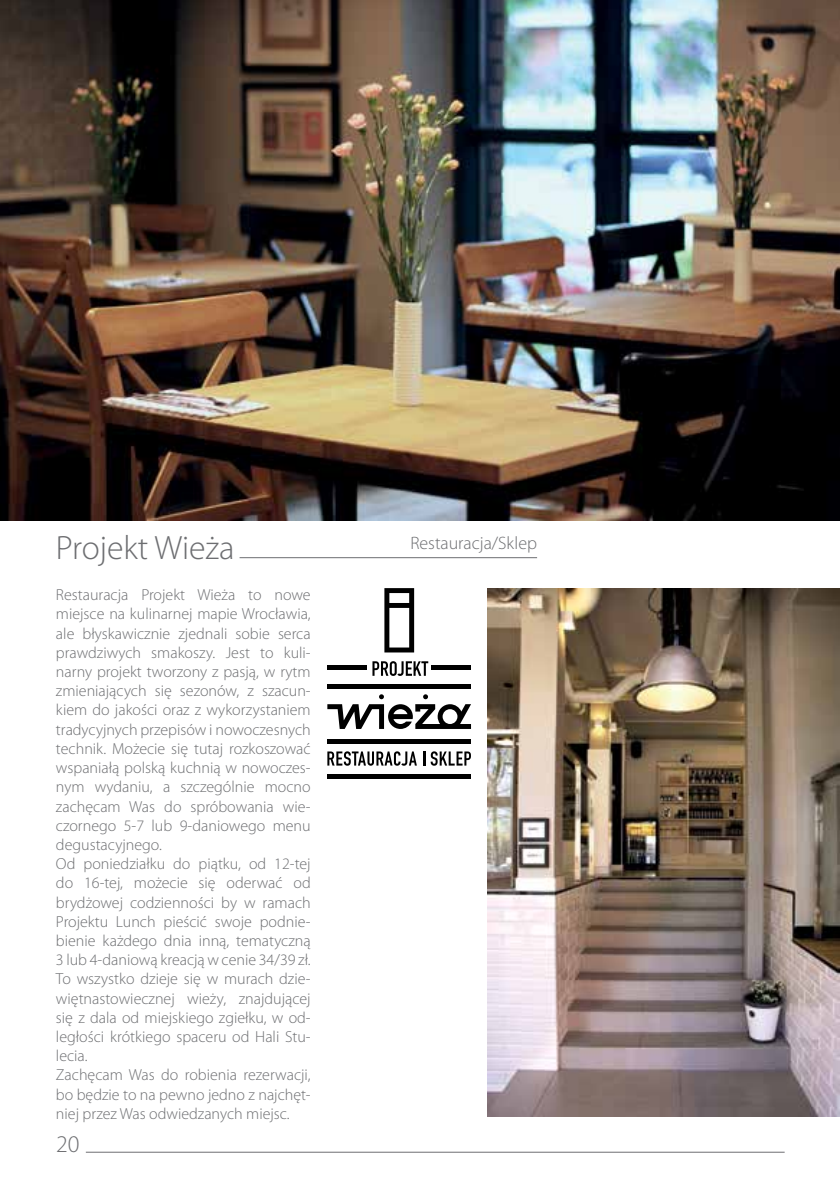
<style>
.page{position:relative;width:840px;height:1191px;background:#fff}
.page>*{position:absolute;margin:0;border:0;box-sizing:border-box;transform-origin:0 0}
.t1{font:300 33.8px "Myriad Pro";color:#6d6e71}
.t2{font:300 24px "Myriad Pro";color:#6d6e71}
.t3{font:300 18px "Myriad Pro";color:#6d6e71}
.t4{font:300 16px/19.2px "Myriad Pro";color:#6d6e71}
</style>
<div class="page">
<hr style="left:86px;top:1151px;width:698px;height:1px;background:#6d6e71">
<img style="left:0;top:0;width:839px;height:520px">
<img style="left:487px;top:588px;width:352px;height:528px">
<hr style="left:239px;top:557px;width:298px;height:1px;background:#6d6e71">
<div style="left:327px;top:684px;width:144px;height:5px;background:#000"></div>
<div style="left:327px;top:739px;width:144px;height:5px;background:#000"></div>
<div style="left:327px;top:773px;width:144px;height:5px;background:#000"></div>
<svg style="left:384px;top:588px;width:30px;height:64px"></svg>
<div style="left:327px;top:664px;width:40px;height:5px;background:#000"></div>
<div style="left:431px;top:664px;width:40px;height:5px;background:#000"></div>
<svg style="left:372px;top:661px;width:56px;height:15px"></svg>
<svg style="left:327px;top:694px;width:144px;height:35px"></svg>
<svg style="left:327px;top:751px;width:89px;height:14px"></svg>
<svg style="left:423px;top:751px;width:47px;height:14px"></svg>
<h1 class="t1" style="left:56px;top:528px;width:180px">Projekt Wieża</h1>
<p class="t3" style="left:410px;top:532px;width:128px">Restauracja/Sklep</p>
<p class="t4" style="left:56px;top:585px;width:256px">Restauracja Projekt Wieża to nowe miejsce na kulinarnej mapie Wrocławia, ale błyskawicznie zjednali sobie serca prawdziwych smakoszy. Jest to kuli&shy;narny projekt tworzony z pasją, w rytm zmieniających się sezonów, z szacun&shy;kiem do jakości oraz z wykorzystaniem tradycyjnych przepisów i nowoczesnych technik. Możecie się tutaj rozkoszować wspaniałą polską kuchnią w nowoczes&shy;nym wydaniu, a szczególnie mocno zachęcam Was do spróbowania wie&shy;czornego 5-7 lub 9-daniowego menu degustacyjnego.<br>Od poniedziałku do piątku, od 12-tej do 16-tej, możecie się oderwać od brydżowej codzienności by w ramach Projektu Lunch pieścić swoje podnie&shy;bienie każdego dnia inną, tematyczną 3 lub 4-daniową kreacją w cenie 34/39 zł.<br>To wszystko dzieje się w murach dzie&shy;więtnastowiecznej wieży, znajdującej się z dala od miejskiego zgiełku, w od&shy;ległości krótkiego spaceru od Hali Stu&shy;lecia.<br>Zachęcam Was do robienia rezerwacji, bo będzie to na pewno jedno z najchęt&shy;niej przez Was odwiedzanych miejsc.</p>
<h2 class="t2" style="left:56px;top:1130px;width:25px">20</h2>
</div>
